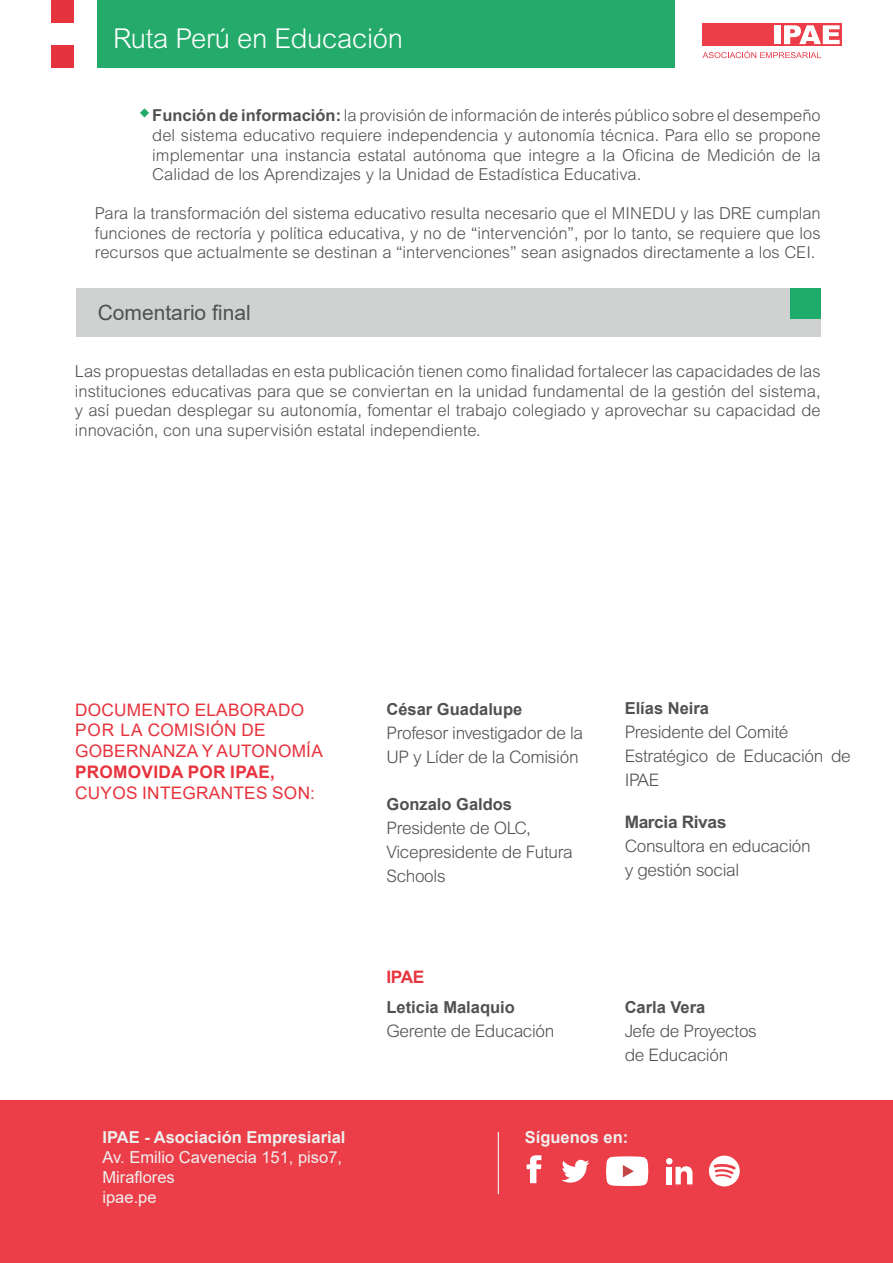
<style>
.page{position:relative;width:893px;height:1263px;background:#fff}
.page>*{position:absolute;margin:0;border:0;box-sizing:border-box;transform-origin:0 0}
.t1{font:300 27.45px "Arial MT Std";letter-spacing:-.01em;color:#fff}
.t2{font:21px "Arial";color:#505151}
.t3{font:300 17.25px/24px "Arial MT Std";letter-spacing:-.02em;color:#4f5152}
.t4{font:17.25px "Arial";letter-spacing:.015em;color:#e8333d}
.t5{font:700 17.25px "Arial";letter-spacing:.015em;color:#e8333d}
.t6{font:700 17.25px "Arial MT Std";letter-spacing:-.02em;color:#4f5152}
.t7{font:700 17.25px "Arial MT Std";color:#e8333d}
.t8{font:300 16.5px/19.5px "Arial MT Std";color:#505151;text-align:justify}
.t9{font:700 16.5px "Arial";color:#4f5152}
.t10{font:16.5px "Arial";color:#eef0ef}
.t11{font:700 16.5px "Arial";color:#eef0ef}
.s1{font-weight:700}
</style>
<div class="page">
<div style="left:97px;top:0;width:577px;height:68px;background:#24ab6b"></div>
<div style="left:51px;top:0;width:23px;height:23px;background:#e6343e"></div>
<div style="left:51px;top:46px;width:23px;height:22px;background:#e6343e"></div>
<div style="left:702px;top:23px;width:140px;height:23px;background:#ec3e49"></div>
<div style="left:774px;top:25px;width:6px;height:19px;background:#fff"></div>
<svg style="left:784px;top:25px;width:56px;height:19px"></svg>
<svg style="left:702px;top:51px;width:119px;height:7px"></svg>
<div style="left:76px;top:289px;width:745px;height:48px;background:#cfd2d0"></div>
<div style="left:790px;top:289px;width:31px;height:30px;background:#1fab6b"></div>
<div style="left:0;top:1100px;width:893px;height:163px;background:#ec3e49"></div>
<hr style="left:498px;top:1132px;width:1px;height:62px;background:#eef0ef">
<svg style="left:561px;top:1160px;width:28px;height:22px"></svg>
<svg style="left:527px;top:1155px;width:14px;height:28px"></svg>
<svg style="left:666px;top:1158px;width:26px;height:26px"></svg>
<svg style="left:709px;top:1155px;width:31px;height:31px"></svg>
<svg style="left:606px;top:1156px;width:42px;height:30px"></svg>
<p class="t1" style="left:113px;top:22px;width:291px">Ruta Perú en Educación</p>
<p class="t8" style="left:152px;top:106px;width:670px"><span class="s1">Función de información:</span> la provisión de información de interés público sobre el desempeño del sistema educativo requiere independencia y autonomía técnica. Para ello se propone implementar una instancia estatal autónoma que integre a la Oficina de Medición de la Calidad de los Aprendizajes y la Unidad de Estadística Educativa.</p>
<p class="t8" style="left:95px;top:203px;width:727px">Para la transformación del sistema educativo resulta necesario que el MINEDU y las DRE cumplan funciones de rectoría y política educativa, y no de “intervención”, por lo tanto, se requiere que los recursos que actualmente se destinan a “intervenciones” sean asignados directamente a los CEI.</p>
<p class="t2" style="left:98px;top:298px;width:154px">Comentario final</p>
<p class="t8" style="left:75px;top:362px;width:747px">Las propuestas detalladas en esta publicación tienen como finalidad fortalecer las capacidades de las instituciones educativas para que se conviertan en la unidad fundamental de la gestión del sistema, y así puedan desplegar su autonomía, fomentar el trabajo colegiado y aprovechar su capacidad de innovación, con una supervisión estatal independiente.</p>
<p class="t4" style="left:75px;top:698px;width:230px">DOCUMENTO ELABORADO</p>
<p class="t4" style="left:75px;top:718px;width:192px">POR LA COMISIÓN DE</p>
<p class="t4" style="left:75px;top:739px;width:249px">GOBERNANZA Y AUTONOMÍA</p>
<p class="t5" style="left:75px;top:760px;width:201px">PROMOVIDA POR IPAE,</p>
<p class="t4" style="left:75px;top:780px;width:241px">CUYOS INTEGRANTES SON:</p>
<p class="t11" style="left:102px;top:1126px;width:245px">IPAE - Asociación Empresiarial</p>
<p class="t10" style="left:102px;top:1146px;width:241px">Av. Emilio Cavenecia 151, piso7,</p>
<p class="t10" style="left:102px;top:1166px;width:74px">Miraflores</p>
<p class="t10" style="left:102px;top:1185px;width:56px">ipae.pe</p>
<p class="t9" style="left:387px;top:697px;width:137px">César Guadalupe</p>
<p class="t3" style="left:387px;top:720px;width:198px">Profesor investigador de la</p>
<p class="t3" style="left:387px;top:744px;width:194px">UP y Líder de la Comisión</p>
<p class="t9" style="left:387px;top:793px;width:127px">Gonzalo Galdos</p>
<p class="t3" style="left:387px;top:816px;width:146px">Presidente de OLC,</p>
<p class="t3" style="left:387px;top:840px;width:188px">Vicepresidente de Futura</p>
<p class="t3" style="left:387px;top:864px;width:61px">Schools</p>
<p class="t7" style="left:387px;top:966px;width:39px">IPAE</p>
<p class="t9" style="left:387px;top:995px;width:130px">Leticia Malaquio</p>
<p class="t3" style="left:387px;top:1018px;width:169px">Gerente de Educación</p>
<p class="t9" style="left:625px;top:697px;width:86px">Elías Neira</p>
<p class="t3" style="left:625px;top:720px;width:165px">Presidente del Comité</p>
<p class="t3" style="left:625px;top:744px;width:228px">Estratégico de Educación de<br>IPAE</p>
<p class="t6" style="left:625px;top:812px;width:103px">Marcia Rivas</p>
<p class="t3" style="left:625px;top:834px;width:188px">Consultora en educación</p>
<p class="t3" style="left:625px;top:858px;width:116px">y gestión social</p>
<p class="t9" style="left:625px;top:995px;width:82px">Carla Vera</p>
<p class="t3" style="left:625px;top:1018px;width:134px">Jefe de Proyectos</p>
<p class="t3" style="left:625px;top:1042px;width:105px">de Educación</p>
<p class="t11" style="left:525px;top:1126px;width:105px">Síguenos en:</p>
</div>
